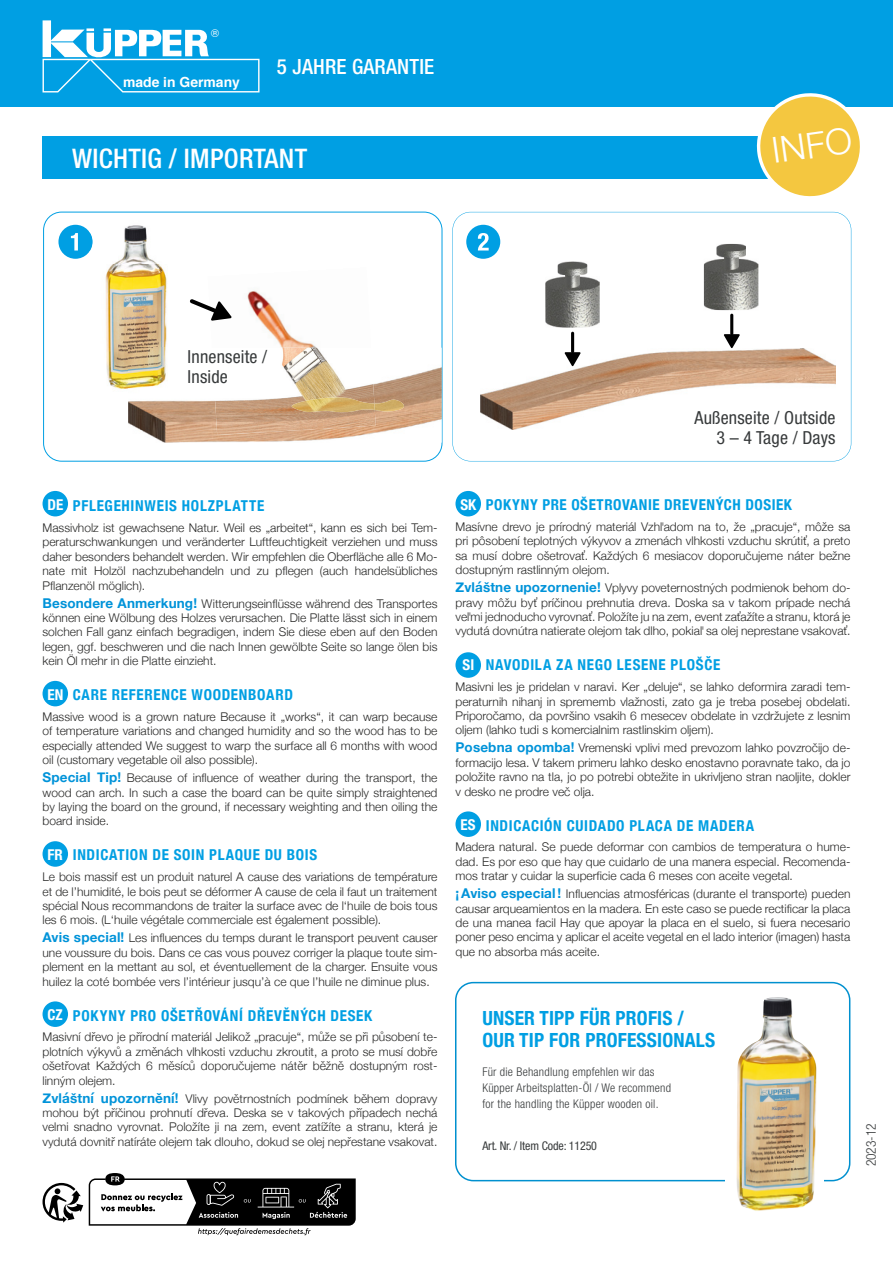
<style>
.page{position:relative;width:893px;height:1263px;background:#fff}
.page>*{position:absolute;margin:0;border:0;box-sizing:border-box;transform-origin:0 0}
.t1{font:300 36px "Helvetica Neue LT Std";color:#fff}
.t2{font:500 condensed 27px "Helvetica Neue LT Std";letter-spacing:.01em;color:#fff}
.t3{font:500 condensed 21px "Helvetica Neue LT Std";letter-spacing:.01em;color:#fff}
.t4{font:700 condensed 19.5px/22.5px "Helvetica Neue";letter-spacing:.01em;color:#009fe3}
.t5{font:condensed 18px/19.5px "Helvetica Neue LT Std";letter-spacing:.01em;color:#373a3b}
.t6{font:700 condensed 15px "Helvetica Neue";letter-spacing:.045em;color:#009fe3}
.t7{font:700 13.95px "Helvetica";color:#fff}
.t8{font:300 condensed 13.5px "Helvetica Neue LT Std";letter-spacing:-.005em;color:#373a3b}
.t9{font:300 12px/14.4px "Helvetica Neue";color:#282827;text-align:justify}
.t10{font:300 condensed 12px/15.8px "Helvetica Neue LT Std";letter-spacing:.02em;color:#373a3b}
.t11{font:condensed 12px "Helvetica Neue LT Std";letter-spacing:-.01em;color:#373a3b}
.t12{font:10.65px "Helvetica";color:#fff}
.s1{font-family:"Helvetica Neue LT Std";color:#fff}
.s2{font-weight:700;font-size:13.5px;color:#0093d9}
</style>
<div class="page">
<div style="left:0;top:0;width:893px;height:106px;background:#009fe3"></div>
<svg style="left:43px;top:20px;width:216px;height:72px"></svg>
<div style="left:43px;top:137px;width:807px;height:42px;background:#009fe3"></div>
<div style="left:43px;top:212px;width:399px;height:249px;border:1px solid #009fe3;border-radius:18px"></div>
<svg style="left:452px;top:212px;width:399px;height:249px"></svg>
<img style="left:128px;top:348px;width:314px;height:95px">
<img style="left:247px;top:290px;width:70px;height:58px">
<img style="left:212px;top:348px;width:164px;height:87px">
<img style="left:375px;top:400px;width:29px;height:11px">
<img style="left:291px;top:397px;width:84px;height:15px">
<svg style="left:190px;top:299px;width:42px;height:22px"></svg>
<img style="left:480px;top:348px;width:355px;height:82px">
<img style="left:545px;top:276px;width:55px;height:52px">
<img style="left:565px;top:275px;width:14px;height:12px">
<img style="left:558px;top:261px;width:29px;height:14px">
<img style="left:704px;top:259px;width:54px;height:51px">
<img style="left:724px;top:258px;width:14px;height:12px">
<img style="left:716px;top:244px;width:30px;height:14px">
<hr style="left:730px;top:314px;width:3px;height:21px;background:#000;border-radius:2px">
<svg style="left:724px;top:334px;width:16px;height:14px"></svg>
<hr style="left:571px;top:332px;width:3px;height:21px;background:#000;border-radius:2px">
<svg style="left:564px;top:352px;width:17px;height:14px"></svg>
<div style="left:58px;top:225px;width:34px;height:34px;background:#009fe3;border-radius:50%"></div>
<svg style="left:71px;top:233px;width:7px;height:17px"></svg>
<div style="left:466px;top:225px;width:34px;height:34px;background:#009fe3;border-radius:50%"></div>
<svg style="left:478px;top:233px;width:11px;height:17px"></svg>
<div style="left:43px;top:491px;width:25px;height:25px;background:#009fe3;border-radius:50%"></div>
<div style="left:43px;top:681px;width:25px;height:25px;background:#009fe3;border-radius:50%"></div>
<div style="left:43px;top:841px;width:25px;height:26px;background:#009fe3;border-radius:50%"></div>
<div style="left:43px;top:1001px;width:25px;height:26px;background:#009fe3;border-radius:50%"></div>
<div style="left:455px;top:491px;width:26px;height:25px;background:#009fe3;border-radius:50%"></div>
<div style="left:455px;top:652px;width:26px;height:26px;background:#009fe3;border-radius:50%"></div>
<div style="left:455px;top:811px;width:26px;height:26px;background:#009fe3;border-radius:50%"></div>
<img style="left:92px;top:225px;width:75px;height:83px">
<img style="left:106px;top:308px;width:27px;height:44px">
<img style="left:133px;top:308px;width:34px;height:40px">
<img style="left:106px;top:352px;width:22px;height:37px">
<img style="left:128px;top:348px;width:50px;height:48px">
<img style="left:89px;top:232px;width:3px;height:20px">
<div style="left:455px;top:982px;width:395px;height:199px;border:2px solid #0090cf;border-radius:18px"></div>
<div style="left:725px;top:1171px;width:99px;height:11px;background:#fff"></div>
<svg style="left:755px;top:93px;width:110px;height:104px"></svg>
<svg style="left:43px;top:1183px;width:40px;height:39px"></svg>
<svg style="left:89px;top:1173px;width:267px;height:62px"></svg>
<img style="left:736px;top:997px;width:81px;height:214px">
<p class="t12" style="left:211px;top:25px;width:9px">®</p>
<p class="t7" style="left:123px;top:71px;width:118px">made in Germany</p>
<h3 class="t3" style="left:277px;top:54px;width:159px">5 JAHRE GARANTIE</h3>
<h2 class="t2" style="left:72px;top:142px;width:236px">WICHTIG / IMPORTANT</h2>
<h1 class="t1" style="left:769px;top:129px;width:82px;rotate:-8deg">INFO</h1>
<h3 class="t5" style="left:188px;top:347px;width:81px">Innenseite /<br>Inside</h3>
<h3 class="t5" style="left:694px;top:408px;width:143px;text-align:right">Außenseite / Outside<br>3 – 4 Tage / Days</h3>
<p class="t6" style="left:47px;top:493px;width:218px"><span class="s1">DE</span> PFLEGEHINWEIS HOLZPLATTE</p>
<p class="t9" style="left:43px;top:520px;width:396px">Massivholz ist gewachsene Natur. Weil es „arbeitet“, kann es sich bei Tem&shy;peraturschwankungen und veränderter Luftfeuchtigkeit verziehen und muss daher besonders behandelt werden. Wir empfehlen die Oberfläche alle 6 Mo&shy;nate mit Holzöl nachzubehandeln und zu pflegen (auch handelsübliches Pflanzenöl möglich).</p>
<p class="t9" style="left:43px;top:595px;width:396px"><span class="s2">Besondere Anmerkung!</span> Witterungseinflüsse während des Transportes können eine Wölbung des Holzes verursachen. Die Platte lässt sich in einem solchen Fall ganz einfach begradigen, indem Sie diese eben auf den Boden legen, ggf. beschweren und die nach Innen gewölbte Seite so lange ölen bis kein Öl mehr in die Platte einzieht.</p>
<p class="t6" style="left:47px;top:682px;width:247px"><span class="s1">EN</span> CARE REFERENCE WOODENBOARD</p>
<p class="t9" style="left:43px;top:708px;width:396px">Massive wood is a grown nature Because it „works“, it can warp because of temperature variations and changed humidity and so the wood has to be especially attended We suggest to warp the surface all 6 months with wood oil (customary vegetable oil also possible).</p>
<p class="t9" style="left:43px;top:770px;width:396px"><span class="s2">Special Tip!</span> Because of influence of weather during the transport, the wood can arch. In such a case the board can be quite simply straightened by laying the board on the ground, if necessary weighting and then oiling the board inside.</p>
<p class="t6" style="left:47px;top:842px;width:271px"><span class="s1">FR</span> INDICATION DE SOIN PLAQUE DU BOIS</p>
<p class="t9" style="left:43px;top:869px;width:396px">Le bois massif est un produit naturel A cause des variations de température et de l’humidité, le bois peut se déformer A cause de cela il faut un traitement spécial Nous recommandons de traiter la surface avec de l‘huile de bois tous les 6 mois. (L‘huile végétale commerciale est également possible).</p>
<p class="t9" style="left:43px;top:930px;width:396px"><span class="s2">Avis special!</span> Les influences du temps durant le transport peuvent causer une voussure du bois. Dans ce cas vous pouvez corriger la plaque toute sim&shy;plement en la mettant au sol, et éventuellement de la charger. Ensuite vous huilez la coté bombée vers l’intérieur jusqu’à ce que l’huile ne diminue plus.</p>
<p class="t6" style="left:47px;top:1003px;width:326px"><span class="s1">CZ</span> POKYNY PRO OŠETŘOVÁNÍ DŘEVĚNÝCH DESEK</p>
<p class="t9" style="left:43px;top:1029px;width:396px">Masivní dřevo je přírodní materiál Jelikož „pracuje“, může se při působení te&shy;plotních výkyvů a změnách vlhkosti vzduchu zkroutit, a proto se musí dobře ošetřovat Každých 6 měsíců doporučujeme nátěr běžně dostupným rost&shy;linným olejem.</p>
<p class="t9" style="left:43px;top:1090px;width:396px"><span class="s2">Zvláštní upozornění!</span> Vlivy povětrnostních podmínek během dopravy mohou být příčinou prohnutí dřeva. Deska se v takových případech nechá velmi snadno vyrovnat. Položíte ji na zem, event zatížíte a stranu, která je vydutá dovnitř natíráte olejem tak dlouho, dokud se olej nepřestane vsakovat.</p>
<p class="t6" style="left:460px;top:492px;width:333px"><span class="s1">SK</span> POKYNY PRE OŠETROVANIE DREVENÝCH DOSIEK</p>
<p class="t9" style="left:455px;top:519px;width:396px">Masívne drevo je prírodný materiál Vzhľadom na to, že „pracuje“, môže sa pri pôsobení teplotných výkyvov a zmenách vlhkosti vzduchu skrútiť, a preto sa musí dobre ošetrovať. Každých 6 mesiacov doporučujeme náter bežne dostupným rastlinným olejom.</p>
<p class="t9" style="left:455px;top:580px;width:396px"><span class="s2">Zvláštne upozornenie!</span> Vplyvy poveternostných podmienok behom do&shy;pravy môžu byť príčinou prehnutia dreva. Doska sa v takom prípade nechá veľmi jednoducho vyrovnať. Položíte ju na zem, event zaťažíte a stranu, ktorá je vydutá dovnútra natierate olejom tak dlho, pokiaľ sa olej neprestane vsakovať.</p>
<p class="t6" style="left:462px;top:652px;width:259px"><span class="s1">SI</span> NAVODILA ZA NEGO LESENE PLOŠČE</p>
<p class="t9" style="left:455px;top:679px;width:396px">Masivni les je pridelan v naravi. Ker „deluje“, se lahko deformira zaradi tem&shy;peraturnih nihanj in sprememb vlažnosti, zato ga je treba posebej obdelati.<br>Priporočamo, da površino vsakih 6 mesecev obdelate in vzdržujete z lesnim oljem (lahko tudi s komercialnim rastlinskim oljem).</p>
<p class="t9" style="left:455px;top:740px;width:396px"><span class="s2">Posebna opomba!</span> Vremenski vplivi med prevozom lahko povzročijo de&shy;formacijo lesa. V takem primeru lahko desko enostavno poravnate tako, da jo položite ravno na tla, jo po potrebi obtežite in ukrivljeno stran naoljite, dokler v desko ne prodre več olja.</p>
<p class="t6" style="left:460px;top:813px;width:295px"><span class="s1">ES</span> INDICACIÓN CUIDADO PLACA DE MADERA</p>
<p class="t9" style="left:455px;top:839px;width:396px">Madera natural. Se puede deformar con cambios de temperatura o hume&shy;dad. Es por eso que hay que cuidarlo de una manera especial. Recomenda&shy;mos tratar y cuidar la superficie cada 6 meses con aceite vegetal.</p>
<p class="t9" style="left:455px;top:886px;width:396px"><span class="s2">¡ Aviso especial !</span> Influencias atmosféricas (durante el transporte) pueden causar arqueamientos en la madera. En este caso se puede rectificar la placa de una manea facil Hay que apoyar la placa en el suelo, si fuera necesario poner peso encima y aplicar el aceite vegetal en el lado interior (imagen) hasta que no absorba más aceite.</p>
<h3 class="t4" style="left:482px;top:1005px;width:234px">UNSER TIPP FÜR PROFIS /<br>OUR TIP FOR PROFESSIONALS</h3>
<p class="t10" style="left:482px;top:1064px;width:190px">Für die Behandlung empfehlen wir das<br>Küpper Arbeitsplatten-Öl / We recommend for the handling the Küpper wooden oil.</p>
<p class="t11" style="left:482px;top:1139px;width:116px">Art. Nr. / Item Code: 11250</p>
<p class="t8" style="left:863px;top:1166px;width:45px;rotate:-90deg">2023-12</p>
</div>
